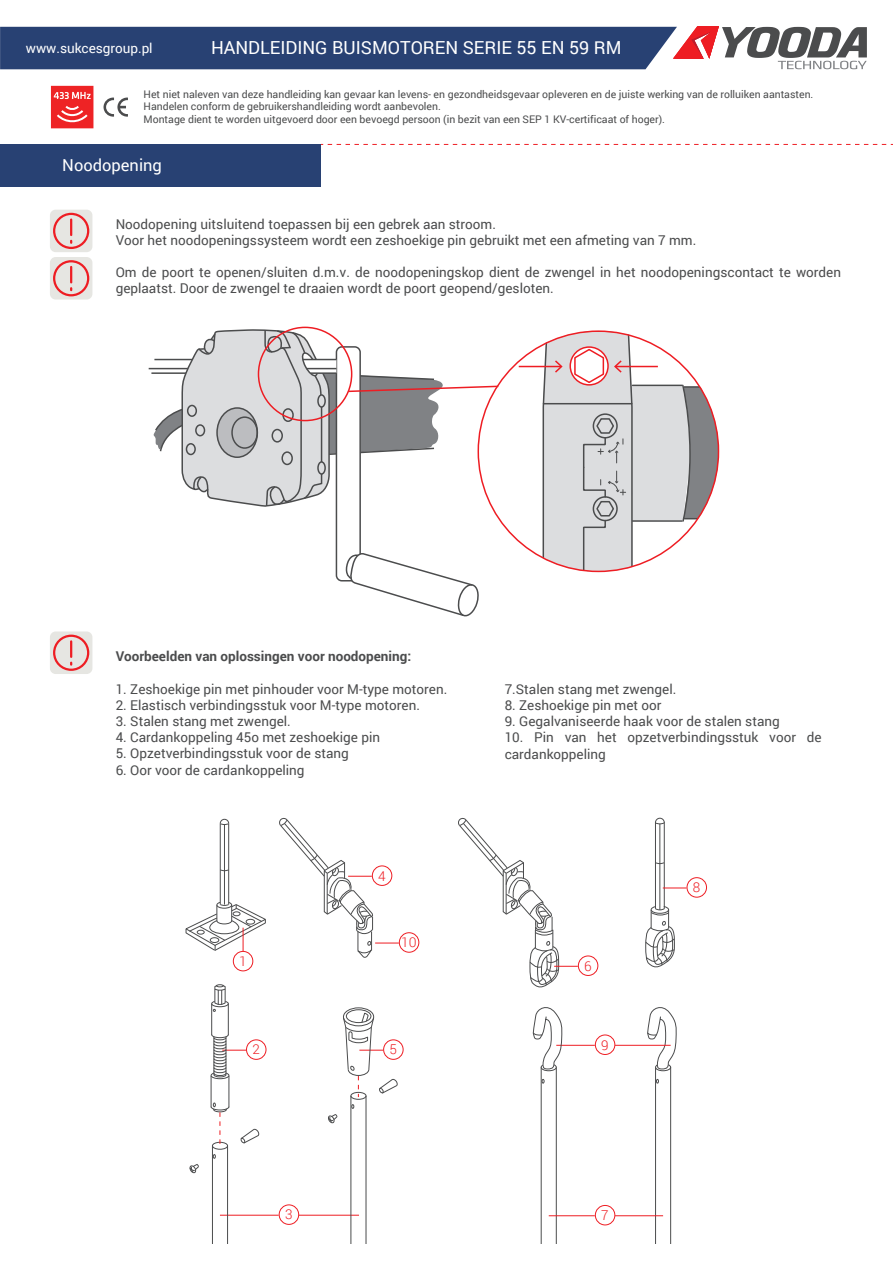
<style>
.page{position:relative;width:893px;height:1263px;background:#fff}
.page>*{position:absolute;margin:0;border:0;box-sizing:border-box;transform-origin:0 0}
.t1{font:18px "Roboto";color:#fff}
.t2{font:16.5px "Roboto";color:#fff}
.t3{font:13.5px/16.2px "Roboto";color:#4b4c4d}
.t4{font:700 13.5px "Roboto";color:#4b4c4d}
.t5{font:13.5px "Roboto";color:#fff}
.t6{font:300 13.5px "Roboto";color:#ee1d23}
.t7{font:10.5px/12.6px "Roboto";color:#4b4c4d}
</style>
<div class="page">
<svg style="left:50px;top:210px;width:42px;height:42px;background:#e6d5d2"></svg>
<svg style="left:70px;top:220px;width:2px;height:15px"></svg>
<div style="left:53px;top:213px;width:36px;height:36px;border:2px solid #ee1d23;border-radius:50%"></div>
<svg style="left:50px;top:257px;width:42px;height:43px;background:#e6d5d2"></svg>
<svg style="left:70px;top:267px;width:2px;height:15px"></svg>
<div style="left:53px;top:260px;width:36px;height:36px;border:2px solid #ee1d23;border-radius:50%"></div>
<svg style="left:321px;top:144px;width:572px;height:1px"></svg>
<div style="left:0;top:144px;width:321px;height:43px;background:#284173"></div>
<svg style="left:0;top:26px;width:867px;height:43px;background:#4f5d83"></svg>
<svg style="left:104px;top:98px;width:24px;height:19px"></svg>
<svg style="left:50px;top:631px;width:42px;height:43px;background:#e6d6d3"></svg>
<svg style="left:70px;top:641px;width:2px;height:16px"></svg>
<div style="left:53px;top:635px;width:36px;height:36px;border:2px solid #ee1d23;border-radius:50%"></div>
<svg style="left:51px;top:86px;width:42px;height:42px;background:#f04244"></svg>
<hr style="left:149px;top:368px;width:54px;height:1px;background:#4b4c4d">
<hr style="left:151px;top:372px;width:49px;height:2px;background:#4b4c4d">
<hr style="left:519px;top:366px;width:42px;height:1px;background:#ee1d23">
<svg style="left:542px;top:331px;width:177px;height:241px"></svg>
<svg style="left:153px;top:328px;width:347px;height:289px"></svg>
<hr style="left:311px;top:372px;width:25px;height:2px;background:#4b4c4d">
<svg style="left:219px;top:818px;width:11px;height:7px"></svg>
<svg style="left:219px;top:869px;width:11px;height:2px"></svg>
<hr style="left:220px;top:823px;width:1px;height:81px;background:#4b4c4d">
<hr style="left:228px;top:823px;width:1px;height:81px;background:#4b4c4d">
<hr style="left:224px;top:824px;width:1px;height:80px;background:#4b4c4d">
<svg style="left:185px;top:901px;width:81px;height:51px"></svg>
<div style="left:233px;top:951px;width:20px;height:20px;border:1px solid #ee1d23;border-radius:50%"></div>
<hr style="left:220px;top:1215px;width:59px;height:1px;background:#ee1d23">
<hr style="left:299px;top:1215px;width:60px;height:1px;background:#ee1d23">
<div style="left:279px;top:1204px;width:20px;height:21px;border:1px solid #ee1d23;border-radius:50%"></div>
<hr style="left:556px;top:1045px;width:39px;height:1px;background:#ee1d23">
<div style="left:595px;top:1034px;width:20px;height:21px;border:1px solid #ee1d23;border-radius:50%"></div>
<svg style="left:656px;top:861px;width:8px;height:3px"></svg>
<hr style="left:664px;top:822px;width:1px;height:87px;background:#4b4c4d">
<hr style="left:655px;top:822px;width:1px;height:87px;background:#4b4c4d">
<svg style="left:645px;top:905px;width:30px;height:63px"></svg>
<svg style="left:655px;top:817px;width:10px;height:8px"></svg>
<hr style="left:659px;top:824px;width:1px;height:86px;background:#4b4c4d">
<svg style="left:663px;top:888px;width:23px;height:1px"></svg>
<div style="left:687px;top:877px;width:20px;height:20px;border:1px solid #ee1d23;border-radius:50%"></div>
<svg style="left:279px;top:818px;width:120px;height:140px"></svg>
<div style="left:399px;top:932px;width:20px;height:20px;border:1px solid #ee1d23;border-radius:50%"></div>
<div style="left:383px;top:1039px;width:20px;height:21px;border:1px solid #ee1d23;border-radius:50%"></div>
<div style="left:246px;top:1039px;width:20px;height:21px;border:1px solid #ee1d23;border-radius:50%"></div>
<svg style="left:458px;top:818px;width:120px;height:170px"></svg>
<div style="left:578px;top:955px;width:20px;height:21px;border:1px solid #ee1d23;border-radius:50%"></div>
<svg style="left:210px;top:1034px;width:36px;height:45px"></svg>
<hr style="left:211px;top:1004px;width:1px;height:31px;background:#4b4c4d">
<hr style="left:213px;top:1037px;width:1px;height:38px;background:#4b4c4d">
<hr style="left:226px;top:1037px;width:1px;height:38px;background:#4b4c4d">
<hr style="left:228px;top:1004px;width:1px;height:31px;background:#4b4c4d">
<hr style="left:211px;top:1076px;width:1px;height:31px;background:#4b4c4d">
<hr style="left:228px;top:1076px;width:1px;height:31px;background:#4b4c4d">
<svg style="left:211px;top:984px;width:18px;height:28px"></svg>
<hr style="left:212px;top:1146px;width:1px;height:97px;background:#4b4c4d">
<hr style="left:227px;top:1146px;width:1px;height:97px;background:#4b4c4d">
<svg style="left:213px;top:1154px;width:3px;height:5px"></svg>
<div style="left:212px;top:1142px;width:16px;height:8px;border:1px solid #4b4c4d;border-radius:50%"></div>
<svg style="left:210px;top:1102px;width:20px;height:45px"></svg>
<svg style="left:189px;top:1164px;width:10px;height:10px"></svg>
<svg style="left:240px;top:1128px;width:19px;height:16px"></svg>
<hr style="left:350px;top:1096px;width:1px;height:147px;background:#4b4c4d">
<hr style="left:366px;top:1096px;width:1px;height:147px;background:#4b4c4d">
<svg style="left:351px;top:1104px;width:3px;height:5px"></svg>
<div style="left:350px;top:1092px;width:16px;height:8px;border:1px solid #4b4c4d;border-radius:50%"></div>
<svg style="left:328px;top:1114px;width:10px;height:10px"></svg>
<hr style="left:541px;top:1067px;width:1px;height:176px;background:#4b4c4d">
<hr style="left:556px;top:1067px;width:1px;height:176px;background:#4b4c4d">
<svg style="left:542px;top:1079px;width:3px;height:4px"></svg>
<svg style="left:532px;top:1007px;width:32px;height:65px"></svg>
<hr style="left:655px;top:1067px;width:1px;height:176px;background:#4b4c4d">
<hr style="left:670px;top:1067px;width:1px;height:176px;background:#4b4c4d">
<svg style="left:647px;top:1007px;width:30px;height:65px"></svg>
<div style="left:343px;top:1007px;width:31px;height:19px;border:1px solid #4b4c4d;border-radius:50%"></div>
<div style="left:346px;top:1009px;width:25px;height:14px;border:1px solid #4b4c4d;border-radius:50%"></div>
<svg style="left:343px;top:1013px;width:55px;height:84px"></svg>
<hr style="left:615px;top:1045px;width:56px;height:1px;background:#ee1d23">
<hr style="left:549px;top:1215px;width:46px;height:1px;background:#ee1d23">
<div style="left:595px;top:1205px;width:20px;height:20px;border:1px solid #ee1d23;border-radius:50%"></div>
<hr style="left:615px;top:1215px;width:48px;height:1px;background:#ee1d23">
<h1 class="t1" style="left:211px;top:35px;width:412px">HANDLEIDING BUISMOTOREN SERIE 55 EN 59 RM</h1>
<p class="t7" style="left:144px;top:87px;width:671px">Het niet naleven van deze handleiding kan gevaar kan levens- en gezondheidsgevaar opleveren en de juiste werking van de rolluiken aantasten.<br>Handelen conform de gebruikershandleiding wordt aanbevolen.<br>Montage dient te worden uitgevoerd door een bevoegd persoon (in bezit van een SEP 1 KV-certificaat of hoger).</p>
<p class="t5" style="left:26px;top:38px;width:128px">www.sukcesgroup.pl</p>
<p class="t2" style="left:62px;top:153px;width:101px">Noodopening</p>
<p class="t3" style="left:116px;top:215px;width:582px">Noodopening uitsluitend toepassen bij een gebrek aan stroom.<br>Voor het noodopeningssysteem wordt een zeshoekige pin gebruikt met een afmeting van 7 mm.</p>
<p class="t3" style="left:116px;top:264px;width:727px">Om de poort te openen/sluiten d.m.v. de noodopeningskop dient de zwengel in het noodopeningscontact te worden geplaatst. Door de zwengel te draaien wordt de poort geopend/gesloten.</p>
<p class="t4" style="left:116px;top:647px;width:297px">Voorbeelden van oplossingen voor noodopening:</p>
<p class="t3" style="left:116px;top:680px;width:333px">1. Zeshoekige pin met pinhouder voor M-type motoren.</p>
<p class="t3" style="left:116px;top:696px;width:306px">2. Elastisch verbindingsstuk voor M-type motoren.</p>
<p class="t3" style="left:116px;top:713px;width:177px">3. Stalen stang met zwengel.</p>
<p class="t3" style="left:116px;top:729px;width:266px">4. Cardankoppeling 45o met zeshoekige pin</p>
<p class="t3" style="left:116px;top:745px;width:235px">5. Opzetverbindingsstuk voor de stang</p>
<p class="t3" style="left:116px;top:761px;width:190px">6. Oor voor de cardankoppeling</p>
<p class="t6" style="left:239px;top:952px;width:9px">1</p>
<p class="t6" style="left:378px;top:866px;width:9px">4</p>
<p class="t6" style="left:401px;top:933px;width:17px">10</p>
<p class="t6" style="left:252px;top:1040px;width:9px">2</p>
<p class="t6" style="left:389px;top:1040px;width:9px">5</p>
<p class="t3" style="left:505px;top:680px;width:173px">7.Stalen stang met zwengel.</p>
<p class="t3" style="left:505px;top:697px;width:158px">8. Zeshoekige pin met oor</p>
<p class="t3" style="left:505px;top:713px;width:277px">9. Gegalvaniseerde haak voor de stalen stang</p>
<p class="t3" style="left:505px;top:729px;width:318px">10. Pin van het opzetverbindingsstuk voor de cardankoppeling</p>
<p class="t6" style="left:584px;top:956px;width:9px">6</p>
<p class="t6" style="left:601px;top:1035px;width:9px">9</p>
<p class="t6" style="left:693px;top:878px;width:9px">8</p>
<p class="t6" style="left:285px;top:1205px;width:9px">3</p>
<p class="t6" style="left:601px;top:1206px;width:9px">7</p>
</div>
